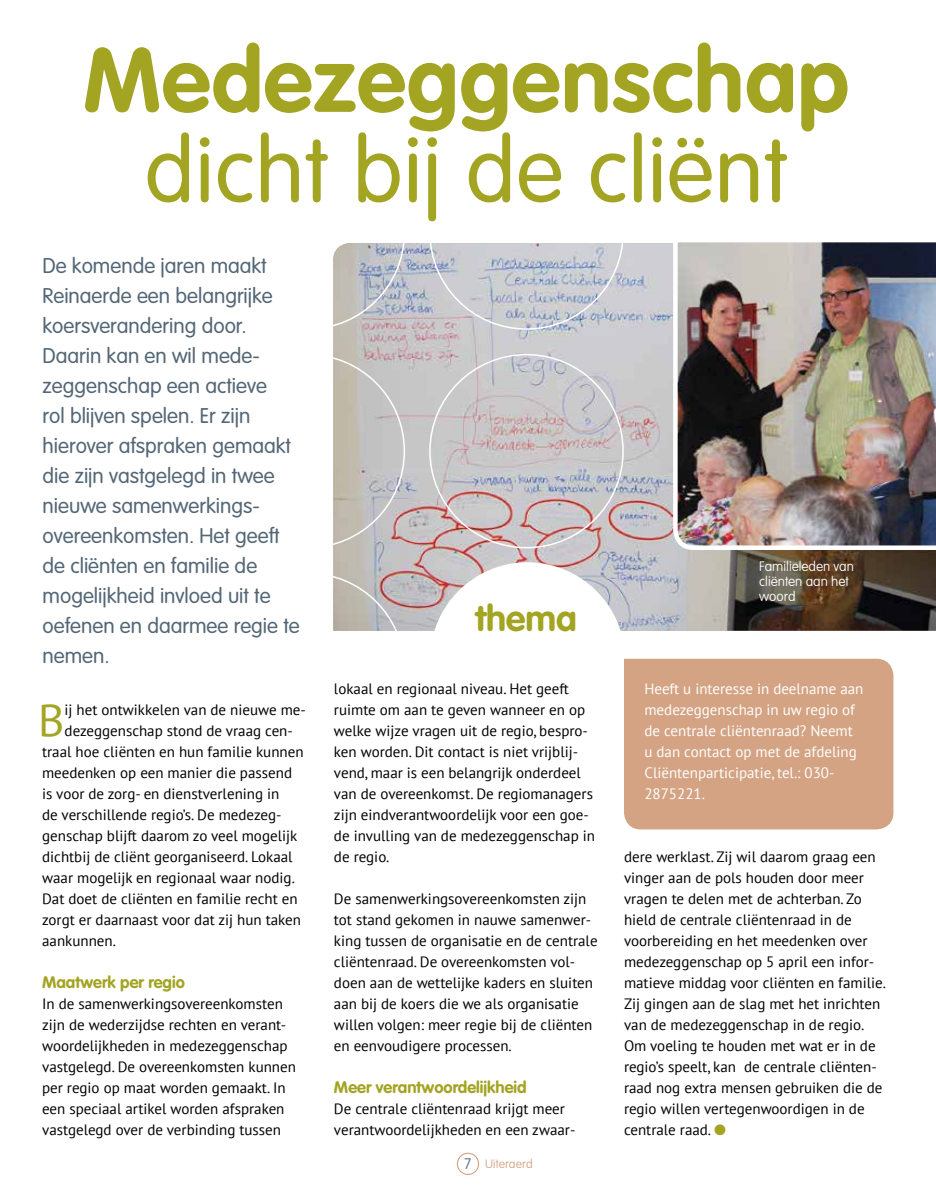
<style>
.page{position:relative;width:936px;height:1191px;background:#fff}
.page>*{position:absolute;margin:0;border:0;box-sizing:border-box;transform-origin:0 0}
.t1{font:300 90px "VAG Rounded Std";letter-spacing:.01em;color:#a2a422}
.t2{font:700 90px "VAG Rounded Std";letter-spacing:.01em;color:#a2a422}
.t3{font:45px "PT Sans";color:#a2a422}
.t4{font:700 36px "VAG Rounded Std";color:#a2a422}
.t5{font:300 21px/30px "VAG Rounded Std";color:#546776}
.t6{font:700 16.5px "VAG Rounded Std";color:#a2a422}
.t7{font:15px/21px "PT Sans";color:#000}
.t8{font:15px/21px "PT Sans";color:#fff}
.t9{font:100 13.5px/15px "VAG Rounded Std";color:#fff}
.t10{font:100 12px "VAG Rounded Std";letter-spacing:.01em;color:#d3a383}
.s1{font-size:15px;color:#546776}
.s2{color:#a2a422}
</style>
<div class="page">
<div style="left:457px;top:1152px;width:22px;height:23px;border:1px solid #d3a383;border-radius:50%"></div>
<img style="left:333px;top:243px;width:602px;height:388px">
<div style="left:431px;top:563px;width:193px;height:193px;background:#fff;border-radius:50%"></div>
<div style="left:624px;top:659px;width:269px;height:170px;background:#d3a383"></div>
<img style="left:670px;top:242px;width:265px;height:310px">
<h1 class="t2" style="left:83px;top:27px;width:767px">Medezeggenschap</h1>
<h1 class="t1" style="left:144px;top:119px;width:644px">dicht bij de cliënt</h1>
<p class="t5" style="left:43px;top:251px;width:259px">De komende jaren maakt<br>Reinaerde een belangrijke koersverandering door.<br>Daarin kan en wil mede&shy;zeggenschap een actieve<br>rol blijven spelen. Er zijn hierover afspraken gemaakt die zijn vastgelegd in twee nieuwe samenwerkings&shy;overeenkomsten. Het geeft de cliënten en familie de mogelijkheid invloed uit te oefenen en daarmee regie te nemen.</p>
<h2 class="t3" style="left:38px;top:691px;width:28px">B</h2>
<p class="t7" style="left:65px;top:698px;width:243px">ij het ontwikkelen van de nieuwe me-</p>
<p class="t7" style="left:65px;top:719px;width:230px">dezeggenschap stond de vraag cen-</p>
<p class="t7" style="left:42px;top:740px;width:263px">traal hoe cliënten en hun familie kunnen</p>
<p class="t7" style="left:42px;top:761px;width:251px">meedenken op een manier die passend</p>
<p class="t7" style="left:42px;top:782px;width:239px">is voor de zorg- en dienstverlening in</p>
<p class="t7" style="left:42px;top:803px;width:241px">de verschillende regio’s. De medezeg-</p>
<p class="t7" style="left:42px;top:824px;width:256px">genschap blijft daarom zo veel mogelijk</p>
<p class="t7" style="left:42px;top:845px;width:252px">dichtbij de cliënt georganiseerd. Lokaal</p>
<p class="t7" style="left:42px;top:866px;width:254px">waar mogelijk en regionaal waar nodig.</p>
<p class="t7" style="left:42px;top:887px;width:257px">Dat doet de cliënten en familie recht en</p>
<p class="t7" style="left:42px;top:908px;width:260px">zorgt er daarnaast voor dat zij hun taken</p>
<p class="t7" style="left:42px;top:929px;width:75px">aankunnen.</p>
<p class="t6" style="left:42px;top:972px;width:144px">Maatwerk per regio</p>
<p class="t7" style="left:42px;top:992px;width:255px">In de samenwerkingsovereenkomsten zijn de wederzijdse rechten en verant&shy;woordelijkheden in medezeggenschap vastgelegd. De overeenkomsten kunnen per regio op maat worden gemaakt. In een speciaal artikel worden afspraken vastgelegd over de verbinding tussen</p>
<h3 class="t4" style="left:475px;top:597px;width:103px">thema</h3>
<p class="t7" style="left:334px;top:677px;width:262px">lokaal en regionaal niveau. Het geeft ruimte om aan te geven wanneer en op welke wijze vragen uit de regio, bespro&shy;ken worden. Dit contact is niet vrijblij&shy;vend, maar is een belangrijk onderdeel van de overeenkomst. De regiomanagers zijn eindverantwoordelijk voor een goe&shy;de invulling van de medezeggenschap in de regio.</p>
<p class="t7" style="left:334px;top:887px;width:265px">De samenwerkingsovereenkomsten zijn tot stand gekomen in nauwe samenwer&shy;king tussen de organisatie en de centrale cliëntenraad. De overeenkomsten vol&shy;doen aan de wettelijke kaders en sluiten aan bij de koers die we als organisatie willen volgen: meer regie bij de cliënten en eenvoudigere processen.</p>
<p class="t6" style="left:334px;top:1077px;width:194px">Meer verantwoordelijkheid</p>
<p class="t7" style="left:334px;top:1097px;width:243px">De centrale cliëntenraad krijgt meer verantwoordelijkheden en een zwaar-</p>
<p class="t10" style="left:464px;top:1157px;width:70px"><span class="s1">7</span> Uiteraerd</p>
<p class="t9" style="left:759px;top:559px;width:96px">Familieleden van cliënten aan het woord</p>
<p class="t8" style="left:644px;top:677px;width:220px">Heeft u interesse in deelname aan medezeggenschap in uw regio of de centrale cliëntenraad? Neemt u dan contact op met de afdeling<br>Cliëntenparticipatie, tel.: 030-<br>2875221.</p>
<p class="t7" style="left:624px;top:845px;width:263px">dere werklast. Zij wil daarom graag een vinger aan de pols houden door meer vragen te delen met de achterban. Zo hield de centrale cliëntenraad in de voorbereiding en het meedenken over medezeggenschap op 5 april een infor&shy;matieve middag voor cliënten en familie.<br>Zij gingen aan de slag met het inrichten van de medezeggenschap in de regio.<br>Om voeling te houden met wat er in de regio’s speelt, kan de centrale cliënten&shy;raad nog extra mensen gebruiken die de regio willen vertegenwoordigen in de centrale raad. <span class="s2">●</span></p>
</div>
